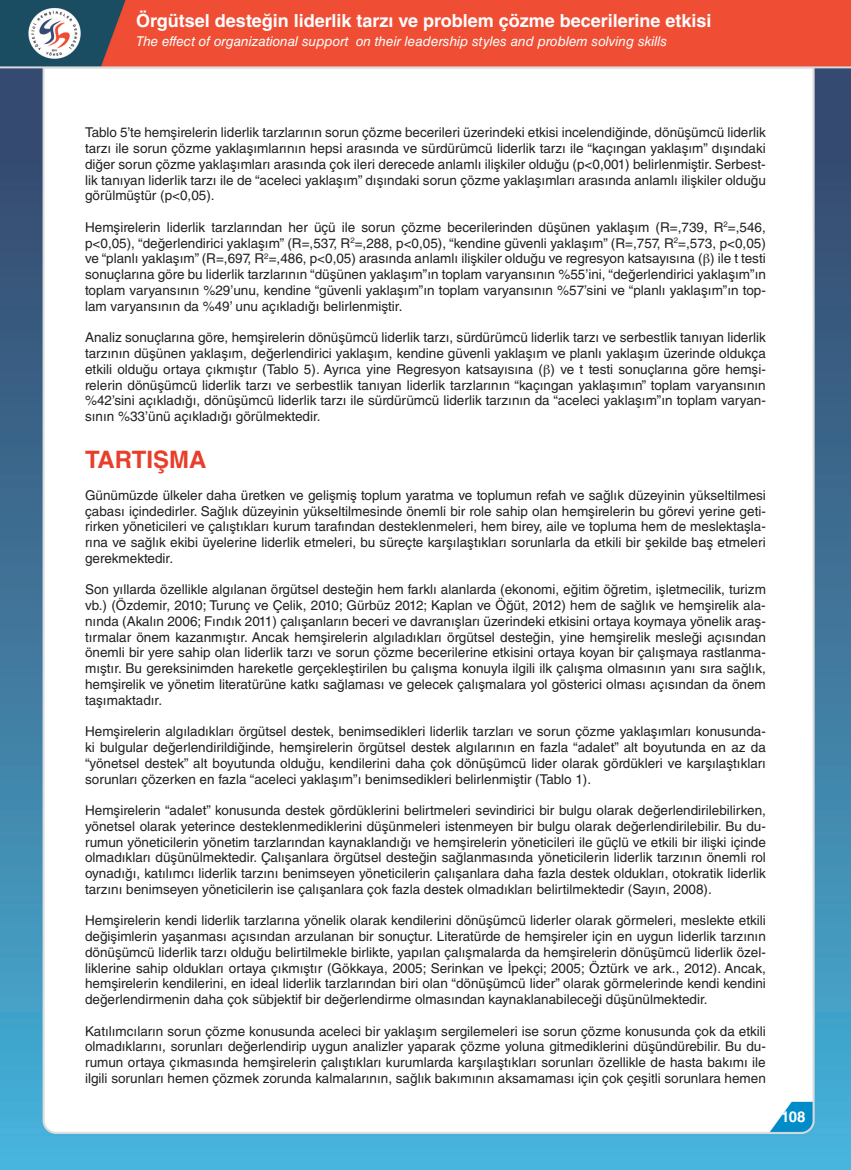
<style>
.page{position:relative;width:851px;height:1170px;background:#fff}
.page>*{position:absolute;margin:0;border:0;box-sizing:border-box;transform-origin:0 0}
.t1{font:700 24px "Helvetica LT Std";color:#e83e2b}
.t2{font:700 18px "Helvetica LT Std";color:#fff}
.t3{font:700 15px "Helvetica LT Std";color:#fff}
.t4{font:13.5px/15.8px "Helvetica LT Std";color:#231f20;text-align:justify}
.t5{font:italic 13.5px "Helvetica LT Std";color:#fff}
</style>
<div class="page">
<img style="left:0;top:0;width:850px;height:1169px">
<svg style="left:703px;top:254px;width:6px;height:12px"></svg>
<svg style="left:544px;top:364px;width:6px;height:12px"></svg>
<h2 class="t2" style="left:136px;top:9px;width:576px">Örgütsel desteğin liderlik tarzı ve problem çözme becerilerine etkisi</h2>
<p class="t5" style="left:136px;top:33px;width:532px">The effect of organizational support on their leadership styles and problem solving skills</p>
<p class="t4" style="left:85px;top:125px;width:682px">Tablo 5’te hemşirelerin liderlik tarzlarının sorun çözme becerileri üzerindeki etkisi incelendiğinde, dönüşümcü liderlik tarzı ile sorun çözme yaklaşımlarının hepsi arasında ve sürdürümcü liderlik tarzı ile “kaçıngan yaklaşım” dışındaki diğer sorun çözme yaklaşımları arasında çok ileri derecede anlamlı ilişkiler olduğu (p&lt;0,001) belirlenmiştir. Serbest&shy;lik tanıyan liderlik tarzı ile de “aceleci yaklaşım” dışındaki sorun çözme yaklaşımları arasında anlamlı ilişkiler olduğu görülmüştür (p&lt;0,05).</p>
<p class="t4" style="left:85px;top:219px;width:682px">Hemşirelerin liderlik tarzlarından her üçü ile sorun çözme becerilerinden düşünen yaklaşım (R=,739, R<sup>2</sup>=,546, p&lt;0,05), “değerlendirici yaklaşım” (R=,537, R<sup>2</sup>=,288, p&lt;0,05), “kendine güvenli yaklaşım” (R=,757, R<sup>2</sup>=,573, p&lt;0,05) ve “planlı yaklaşım” (R=,697, R<sup>2</sup>=,486, p&lt;0,05) arasında anlamlı ilişkiler olduğu ve regresyon katsayısına ( ) ile t testi sonuçlarına göre bu liderlik tarzlarının “düşünen yaklaşım”ın toplam varyansının %55’ini, “değerlendirici yaklaşım”ın toplam varyansının %29’unu, kendine “güvenli yaklaşım”ın toplam varyansının %57’sini ve “planlı yaklaşım”ın top&shy;lam varyansının da %49’ unu açıkladığı belirlenmiştir.</p>
<p class="t4" style="left:85px;top:329px;width:682px">Analiz sonuçlarına göre, hemşirelerin dönüşümcü liderlik tarzı, sürdürümcü liderlik tarzı ve serbestlik tanıyan liderlik tarzının düşünen yaklaşım, değerlendirici yaklaşım, kendine güvenli yaklaşım ve planlı yaklaşım üzerinde oldukça etkili olduğu ortaya çıkmıştır (Tablo 5). Ayrıca yine Regresyon katsayısına ( ) ve t testi sonuçlarına göre hemşi&shy;relerin dönüşümcü liderlik tarzı ve serbestlik tanıyan liderlik tarzlarının “kaçıngan yaklaşımın” toplam varyansının %42’sini açıkladığı, dönüşümcü liderlik tarzı ile sürdürümcü liderlik tarzının da “aceleci yaklaşım”ın toplam varyan&shy;sının %33’ünü açıkladığı görülmektedir.</p>
<h1 class="t1" style="left:85px;top:445px;width:123px">TARTIŞMA</h1>
<p class="t4" style="left:85px;top:487px;width:682px">Günümüzde ülkeler daha üretken ve gelişmiş toplum yaratma ve toplumun refah ve sağlık düzeyinin yükseltilmesi çabası içindedirler. Sağlık düzeyinin yükseltilmesinde önemli bir role sahip olan hemşirelerin bu görevi yerine geti&shy;rirken yöneticileri ve çalıştıkları kurum tarafından desteklenmeleri, hem birey, aile ve topluma hem de meslektaşla&shy;rına ve sağlık ekibi üyelerine liderlik etmeleri, bu süreçte karşılaştıkları sorunlarla da etkili bir şekilde baş etmeleri gerekmektedir.</p>
<p class="t4" style="left:85px;top:581px;width:682px">Son yıllarda özellikle algılanan örgütsel desteğin hem farklı alanlarda (ekonomi, eğitim öğretim, işletmecilik, turizm vb.) (Özdemir, 2010; Turunç ve Çelik, 2010; Gürbüz 2012; Kaplan ve Öğüt, 2012) hem de sağlık ve hemşirelik ala&shy;nında (Akalın 2006; Fındık 2011) çalışanların beceri ve davranışları üzerindeki etkisini ortaya koymaya yönelik araş&shy;tırmalar önem kazanmıştır. Ancak hemşirelerin algıladıkları örgütsel desteğin, yine hemşirelik mesleği açısından önemli bir yere sahip olan liderlik tarzı ve sorun çözme becerilerine etkisini ortaya koyan bir çalışmaya rastlanma&shy;mıştır. Bu gereksinimden hareketle gerçekleştirilen bu çalışma konuyla ilgili ilk çalışma olmasının yanı sıra sağlık, hemşirelik ve yönetim literatürüne katkı sağlaması ve gelecek çalışmalara yol gösterici olması açısından da önem taşımaktadır.</p>
<p class="t4" style="left:85px;top:723px;width:682px">Hemşirelerin algıladıkları örgütsel destek, benimsedikleri liderlik tarzları ve sorun çözme yaklaşımları konusunda&shy;ki bulgular değerlendirildiğinde, hemşirelerin örgütsel destek algılarının en fazla “adalet” alt boyutunda en az da “yönetsel destek” alt boyutunda olduğu, kendilerini daha çok dönüşümcü lider olarak gördükleri ve karşılaştıkları sorunları çözerken en fazla “aceleci yaklaşım”ı benimsedikleri belirlenmiştir (Tablo 1).</p>
<p class="t4" style="left:85px;top:802px;width:682px">Hemşirelerin “adalet” konusunda destek gördüklerini belirtmeleri sevindirici bir bulgu olarak değerlendirilebilirken, yönetsel olarak yeterince desteklenmediklerini düşünmeleri istenmeyen bir bulgu olarak değerlendirilebilir. Bu du&shy;rumun yöneticilerin yönetim tarzlarından kaynaklandığı ve hemşirelerin yöneticileri ile güçlü ve etkili bir ilişki içinde olmadıkları düşünülmektedir. Çalışanlara örgütsel desteğin sağlanmasında yöneticilerin liderlik tarzının önemli rol oynadığı, katılımcı liderlik tarzını benimseyen yöneticilerin çalışanlara daha fazla destek oldukları, otokratik liderlik tarzını benimseyen yöneticilerin ise çalışanlara çok fazla destek olmadıkları belirtilmektedir (Sayın, 2008).</p>
<p class="t4" style="left:85px;top:912px;width:682px">Hemşirelerin kendi liderlik tarzlarına yönelik olarak kendilerini dönüşümcü liderler olarak görmeleri, meslekte etkili değişimlerin yaşanması açısından arzulanan bir sonuçtur. Literatürde de hemşireler için en uygun liderlik tarzının dönüşümcü liderlik tarzı olduğu belirtilmekle birlikte, yapılan çalışmalarda da hemşirelerin dönüşümcü liderlik özel&shy;liklerine sahip oldukları ortaya çıkmıştır (Gökkaya, 2005; Serinkan ve İpekçi; 2005; Öztürk ve ark., 2012). Ancak, hemşirelerin kendilerini, en ideal liderlik tarzlarından biri olan “dönüşümcü lider” olarak görmelerinde kendi kendini değerlendirmenin daha çok sübjektif bir değerlendirme olmasından kaynaklanabileceği düşünülmektedir.</p>
<p class="t4" style="left:85px;top:1022px;width:682px">Katılımcıların sorun çözme konusunda aceleci bir yaklaşım sergilemeleri ise sorun çözme konusunda çok da etkili olmadıklarını, sorunları değerlendirip uygun analizler yaparak çözme yoluna gitmediklerini düşündürebilir. Bu du&shy;rumun ortaya çıkmasında hemşirelerin çalıştıkları kurumlarda karşılaştıkları sorunları özellikle de hasta bakımı ile ilgili sorunları hemen çözmek zorunda kalmalarının, sağlık bakımının aksamaması için çok çeşitli sorunlara hemen</p>
<p class="t3" style="left:781px;top:1107px;width:26px">108</p>
</div>
